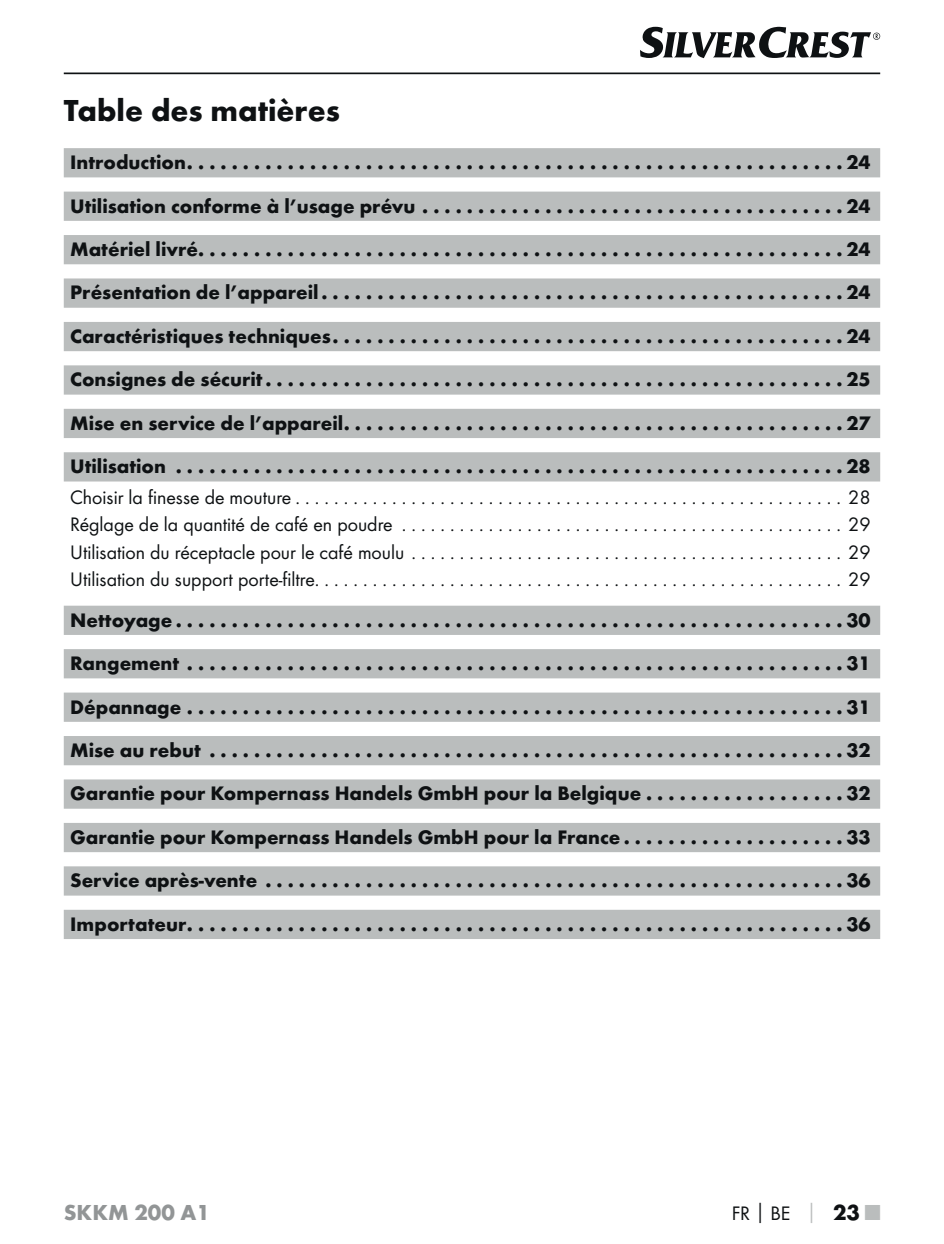
<style>
.page{position:relative;width:944px;height:1244px;background:#fff}
.page>*{position:absolute;margin:0;border:0;box-sizing:border-box;transform-origin:0 0}
.t1{font:700 31.5px "Futura";color:#0e1113}
.t2{font:700 22.5px "Futura";color:#929596}
.t3{font:700 20.25px/43.4px "Futura";color:#0e1113;text-align:justify}
.t4{font:20.25px/27.4px "Futura Boo";color:#0e1113;text-align:justify}
.s1{font-family:"Futura";font-weight:700;color:#babdbd}
.s2{font-family:"Futura";font-weight:700;font-size:22.5px}
.s3{font-family:"Futura";font-weight:700;font-size:22.5px;color:#babdbd}
</style>
<div class="page">
<hr style="left:64px;top:73px;width:816px;height:1px;background:#0e1113">
<svg style="left:640px;top:27px;width:240px;height:31px"></svg>
<div style="left:64px;top:148px;width:816px;height:29px;background:#babdbd"></div>
<div style="left:64px;top:192px;width:816px;height:29px;background:#babdbd"></div>
<div style="left:64px;top:235px;width:816px;height:29px;background:#babdbd"></div>
<div style="left:64px;top:278px;width:816px;height:30px;background:#babdbd"></div>
<div style="left:64px;top:322px;width:816px;height:29px;background:#babdbd"></div>
<div style="left:64px;top:365px;width:816px;height:30px;background:#babdbd"></div>
<div style="left:64px;top:409px;width:816px;height:29px;background:#babdbd"></div>
<div style="left:64px;top:452px;width:816px;height:29px;background:#babdbd"></div>
<div style="left:64px;top:606px;width:816px;height:29px;background:#babdbd"></div>
<div style="left:64px;top:649px;width:816px;height:29px;background:#babdbd"></div>
<div style="left:64px;top:692px;width:816px;height:30px;background:#babdbd"></div>
<div style="left:64px;top:736px;width:816px;height:29px;background:#babdbd"></div>
<div style="left:64px;top:779px;width:816px;height:30px;background:#babdbd"></div>
<div style="left:64px;top:823px;width:816px;height:29px;background:#babdbd"></div>
<div style="left:64px;top:866px;width:816px;height:29px;background:#babdbd"></div>
<div style="left:64px;top:910px;width:816px;height:29px;background:#babdbd"></div>
<h1 class="t1" style="left:64px;top:98px;width:278px">Table des matières</h1>
<p class="t3" style="left:70px;top:142px;width:802px">Introduction ...........................................................24<br>Utilisation conforme à l’usage prévu ......................................24<br>Matériel livré ..........................................................24<br>Présentation de l’appareil ...............................................24<br>Caractéristiques techniques ..............................................24<br>Consignes de sécurit ....................................................25<br>Mise en service de l’appareil .............................................27<br>Utilisation ............................................................28</p>
<p class="t4" style="left:70px;top:484px;width:802px">Choisir la finesse de mouture .........................................................28<br>Réglage de la quantité de café en poudre ..............................................29<br>Utilisation du réceptacle pour le café moulu .............................................29<br>Utilisation du support porte-filtre. . . . . . . . . . . . . . . . . . . . . . . . . . . . . . . . . . . . . . . . . . . . . . . . . . . . . . . 29</p>
<p class="t3" style="left:70px;top:600px;width:802px">Nettoyage ............................................................30<br>Rangement ...........................................................31<br>Dépannage ...........................................................31<br>Mise au rebut .........................................................32<br>Garantie pour Kompernass Handels GmbH pour la Belgique . . . . . . . . . . . . . . . . . . 32<br>Garantie pour Kompernass Handels GmbH pour la France . . . . . . . . . . . . . . . . . . . . 33<br>Service après-vente ....................................................36<br>Importateur ...........................................................36</p>
<p class="t2" style="left:64px;top:1203px;width:148px">SKKM 200 A1</p>
<p class="t4" style="left:732px;top:1200px;width:150px">FR│BE <span class="s1">│</span> <span class="s2">23</span> <span class="s3">■</span></p>
</div>
